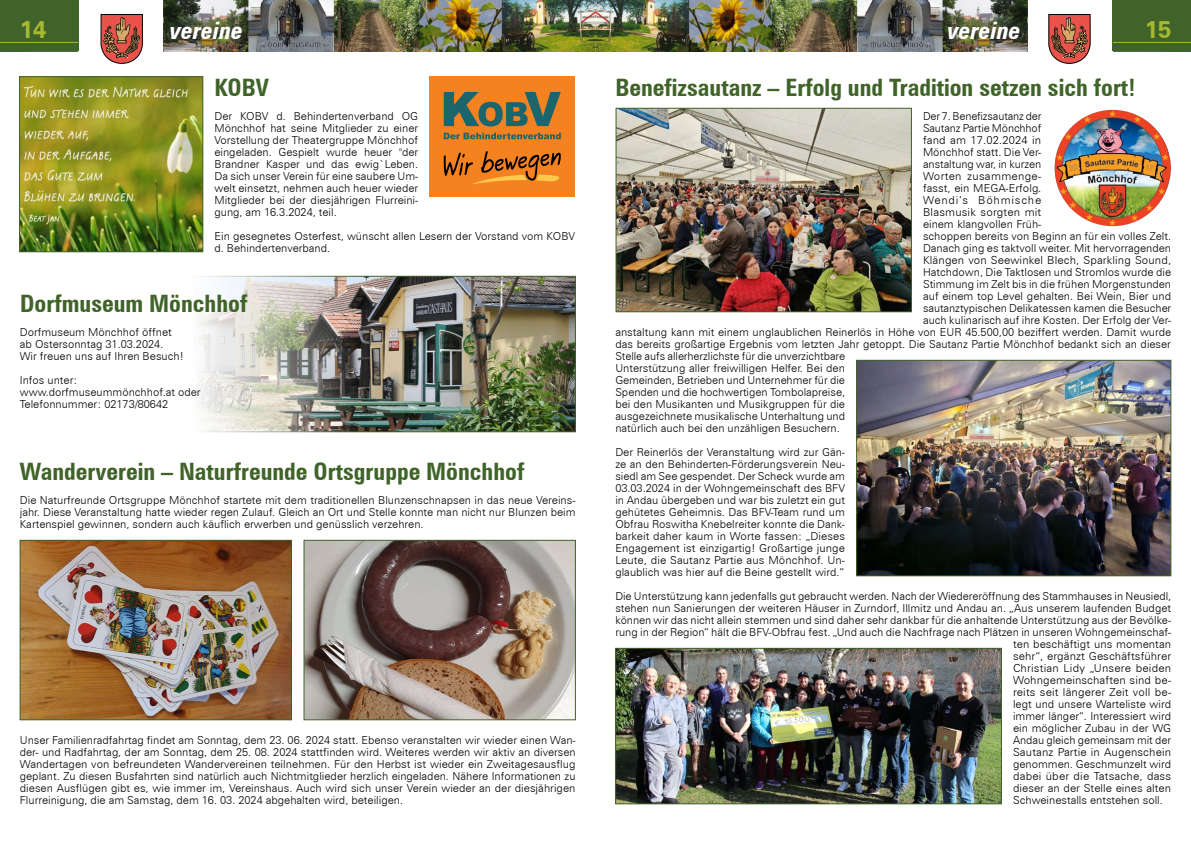
<style>
.page{position:relative;width:1191px;height:842px;background:#fff}
.page>*{position:absolute;margin:0;border:0;box-sizing:border-box;transform-origin:0 0}
.t1{font:700 condensed 24px "Zurich BT";color:#406329}
.t2{font:italic 700 condensed 24px "Zurich BT";color:#fff}
.t3{font:700 24px "Zurich BT";color:#a7b932}
.t4{font:300 11px/12px "Zurich BT";color:#000;text-align:justify}
.t5{font:300 11px "Zurich BT";letter-spacing:.025em;color:#000}
.t6{font:300 11px "Zurich BT";letter-spacing:.07em;color:#000}
</style>
<div class="page">
<img style="left:163px;top:0;width:864px;height:51px">
<div style="left:0;top:0;width:78px;height:51px;background:#406329"></div>
<svg style="left:101px;top:14px;width:42px;height:50px"></svg>
<hr style="left:0;top:42px;width:78px;height:1px;background:#a7b932">
<div style="left:1112px;top:0;width:79px;height:51px;background:#406329"></div>
<svg style="left:1048px;top:14px;width:42px;height:50px"></svg>
<hr style="left:1112px;top:42px;width:79px;height:1px;background:#a7b932">
<img style="left:21px;top:78px;width:180px;height:172px">
<div style="left:19px;top:76px;width:184px;height:176px;border:1px solid #406329"></div>
<div style="left:429px;top:76px;width:146px;height:120px;background:#f58220"></div>
<svg style="left:444px;top:92px;width:117px;height:35px"></svg>
<svg style="left:444px;top:133px;width:117px;height:6px"></svg>
<svg style="left:444px;top:151px;width:117px;height:33px"></svg>
<img style="left:22px;top:542px;width:268px;height:176px">
<div style="left:20px;top:540px;width:272px;height:180px;border:1px solid #406329"></div>
<img style="left:306px;top:542px;width:267px;height:176px">
<div style="left:304px;top:540px;width:271px;height:180px;border:1px solid #406329"></div>
<img style="left:1054px;top:110px;width:116px;height:116px;border-radius:58px">
<img style="left:858px;top:362px;width:311px;height:212px">
<div style="left:856px;top:360px;width:315px;height:216px;border:1px solid #406329"></div>
<img style="left:618px;top:110px;width:291px;height:200px">
<div style="left:616px;top:108px;width:295px;height:204px;border:1px solid #406329"></div>
<img style="left:617px;top:650px;width:382px;height:152px">
<div style="left:615px;top:648px;width:386px;height:156px;border:1px solid #406329"></div>
<img style="left:198px;top:278px;width:375px;height:152px">
<div style="left:193px;top:276px;width:382px;height:156px;border:1px solid #406329"></div>
<h1 class="t3" style="left:20px;top:15px;width:28px">14</h1>
<h1 class="t2" style="left:170px;top:16px;width:75px">vereine</h1>
<h1 class="t2" style="left:947px;top:16px;width:75px">vereine</h1>
<h1 class="t3" style="left:1144px;top:15px;width:28px">15</h1>
<h1 class="t1" style="left:214px;top:73px;width:56px">KOBV</h1>
<p class="t4" style="left:214px;top:110px;width:205px">Der KOBV d. Behindertenverband OG Mönchhof hat seine Mitglieder zu einer Vorstellung der Theatergruppe Mönchhof eingeladen. Gespielt wurde heuer "der Brandner Kasper und das ewig`Leben.<br>Da sich unser Verein für eine saubere Um&shy;welt einsetzt, nehmen auch heuer wieder Mitglieder bei der diesjährigen Flurreini&shy;gung, am 16.3.2024, teil.</p>
<p class="t4" style="left:214px;top:230px;width:362px">Ein gesegnetes Osterfest, wünscht allen Lesern der Vorstand vom KOBV d. Behindertenverband.</p>
<h1 class="t1" style="left:615px;top:73px;width:522px">Benefizsautanz – Erfolg und Tradition setzen sich fort!</h1>
<p class="t4" style="left:923px;top:110px;width:120px">Der 7. Benefizsautanz der</p>
<p class="t4" style="left:923px;top:122px;width:120px">Sautanz Partie Mönchhof</p>
<p class="t4" style="left:923px;top:134px;width:120px">fand am 17.02.2024 in</p>
<p class="t4" style="left:923px;top:146px;width:120px">Mönchhof statt. Die Ver-</p>
<p class="t4" style="left:923px;top:158px;width:120px">anstaltung war, in kurzen</p>
<p class="t5" style="left:923px;top:169px;width:120px">Worten zusammenge-</p>
<p class="t4" style="left:923px;top:182px;width:120px">fasst, ein MEGA-Erfolg.</p>
<p class="t6" style="left:923px;top:193px;width:120px">Wendi‘s Böhmische</p>
<p class="t4" style="left:923px;top:206px;width:120px">Blasmusik sorgten mit</p>
<p class="t4" style="left:923px;top:218px;width:120px">einem klangvollen Früh-</p>
<p class="t4" style="left:923px;top:230px;width:250px">schoppen bereits von Beginn an für ein volles Zelt.</p>
<p class="t4" style="left:923px;top:242px;width:250px">Danach ging es taktvoll weiter. Mit hervorragenden</p>
<p class="t4" style="left:923px;top:254px;width:250px">Klängen von Seewinkel Blech, Sparkling Sound,</p>
<p class="t4" style="left:923px;top:266px;width:250px">Hatchdown, Die Taktlosen und Stromlos wurde die</p>
<p class="t4" style="left:923px;top:278px;width:250px">Stimmung im Zelt bis in die frühen Morgenstunden</p>
<p class="t4" style="left:923px;top:290px;width:250px">auf einem top Level gehalten. Bei Wein, Bier und</p>
<p class="t4" style="left:923px;top:302px;width:250px">sautanztypischen Delikatessen kamen die Besucher</p>
<p class="t4" style="left:923px;top:314px;width:250px">auch kulinarisch auf ihre Kosten. Der Erfolg der Ver-</p>
<p class="t4" style="left:615px;top:326px;width:557px">anstaltung kann mit einem unglaublichen Reinerlös in Höhe von EUR 45.500,00 beziffert werden. Damit wurde</p>
<p class="t4" style="left:615px;top:338px;width:557px">das bereits großartige Ergebnis vom letzten Jahr getoppt. Die Sautanz Partie Mönchhof bedankt sich an dieser</p>
<p class="t4" style="left:615px;top:350px;width:231px">Stelle aufs allerherzlichste für die unverzichtbare</p>
<p class="t4" style="left:615px;top:362px;width:231px">Unterstützung aller freiwilligen Helfer. Bei den</p>
<p class="t4" style="left:615px;top:374px;width:231px">Gemeinden, Betrieben und Unternehmer für die</p>
<p class="t4" style="left:615px;top:386px;width:231px">Spenden und die hochwertigen Tombolapreise,</p>
<p class="t4" style="left:615px;top:398px;width:231px">bei den Musikanten und Musikgruppen für die</p>
<p class="t4" style="left:615px;top:410px;width:231px">ausgezeichnete musikalische Unterhaltung und</p>
<p class="t4" style="left:615px;top:422px;width:226px">natürlich auch bei den unzähligen Besuchern.</p>
<p class="t4" style="left:615px;top:446px;width:231px">Der Reinerlös der Veranstaltung wird zur Gän&shy;ze an den Behinderten-Förderungsverein Neu&shy;siedl am See gespendet. Der Scheck wurde am 03.03.2024 in der Wohngemeinschaft des BFV in Andau übergeben und war bis zuletzt ein gut gehütetes Geheimnis. Das BFV-Team rund um Obfrau Roswitha Knebelreiter konnte die Dank&shy;barkeit daher kaum in Worte fassen: „Dieses Engagement ist einzigartig! Großartige junge Leute, die Sautanz Partie aus Mönchhof. Un&shy;glaublich was hier auf die Beine gestellt wird.“</p>
<p class="t4" style="left:615px;top:590px;width:557px">Die Unterstützung kann jedenfalls gut gebraucht werden. Nach der Wiedereröffnung des Stammhauses in Neusiedl,</p>
<p class="t4" style="left:615px;top:602px;width:557px">stehen nun Sanierungen der weiteren Häuser in Zurndorf, Illmitz und Andau an. „Aus unserem laufenden Budget</p>
<p class="t4" style="left:615px;top:614px;width:557px">können wir das nicht allein stemmen und sind daher sehr dankbar für die anhaltende Unterstützung aus der Bevölke-</p>
<p class="t4" style="left:615px;top:626px;width:557px">rung in der Region“ hält die BFV-Obfrau fest. „Und auch die Nachfrage nach Plätzen in unseren Wohngemeinschaf-</p>
<p class="t4" style="left:1013px;top:638px;width:160px">ten beschäftigt uns momentan</p>
<p class="t4" style="left:1013px;top:650px;width:160px">sehr“, ergänzt Geschäftsführer</p>
<p class="t4" style="left:1013px;top:662px;width:160px">Christian Lidy „Unsere beiden</p>
<p class="t4" style="left:1013px;top:674px;width:160px">Wohngemeinschaften sind be-</p>
<p class="t4" style="left:1013px;top:686px;width:160px">reits seit längerer Zeit voll be-</p>
<p class="t4" style="left:1013px;top:698px;width:160px">legt und unsere Warteliste wird</p>
<p class="t4" style="left:1013px;top:710px;width:160px">immer länger“. Interessiert wird</p>
<p class="t4" style="left:1013px;top:722px;width:160px">ein möglicher Zubau in der WG</p>
<p class="t4" style="left:1013px;top:734px;width:159px">Andau gleich gemeinsam mit der</p>
<p class="t4" style="left:1013px;top:746px;width:160px">Sautanz Partie in Augenschein</p>
<p class="t4" style="left:1013px;top:758px;width:160px">genommen. Geschmunzelt wird</p>
<p class="t4" style="left:1013px;top:770px;width:160px">dabei über die Tatsache, dass</p>
<p class="t4" style="left:1013px;top:782px;width:159px">dieser an der Stelle eines alten</p>
<p class="t4" style="left:1013px;top:794px;width:151px">Schweinestalls entstehen soll.</p>
<h1 class="t1" style="left:20px;top:289px;width:229px">Dorfmuseum Mönchhof</h1>
<p class="t4" style="left:20px;top:326px;width:165px;text-align:left">Dorfmuseum Mönchhof öffnet ab Ostersonntag 31.03.2024.<br>Wir freuen uns auf Ihren Besuch!</p>
<p class="t4" style="left:20px;top:374px;width:182px;text-align:left">Infos unter: www.dorfmuseummönchhof.at oder<br>Telefonnummer: 02173/80642</p>
<h1 class="t1" style="left:20px;top:457px;width:506px">Wanderverein – Naturfreunde Ortsgruppe Mönchhof</h1>
<p class="t4" style="left:20px;top:494px;width:557px">Die Naturfreunde Ortsgruppe Mönchhof startete mit dem traditionellen Blunzenschnapsen in das neue Vereins&shy;jahr. Diese Veranstaltung hatte wieder regen Zulauf. Gleich an Ort und Stelle konnte man nicht nur Blunzen beim Kartenspiel gewinnen, sondern auch käuflich erwerben und genüsslich verzehren.</p>
<p class="t4" style="left:20px;top:734px;width:557px">Unser Familienradfahrtag findet am Sonntag, dem 23. 06. 2024 statt. Ebenso veranstalten wir wieder einen Wan&shy;der- und Radfahrtag, der am Sonntag, dem 25. 08. 2024 stattfinden wird. Weiteres werden wir aktiv an diversen Wandertagen von befreundeten Wandervereinen teilnehmen. Für den Herbst ist wieder ein Zweitagesausflug geplant. Zu diesen Busfahrten sind natürlich auch Nichtmitglieder herzlich eingeladen. Nähere Informationen zu diesen Ausflügen gibt es, wie immer im, Vereinshaus. Auch wird sich unser Verein wieder an der diesjährigen Flurreinigung, die am Samstag, dem 16. 03. 2024 abgehalten wird, beteiligen.</p>
</div>
